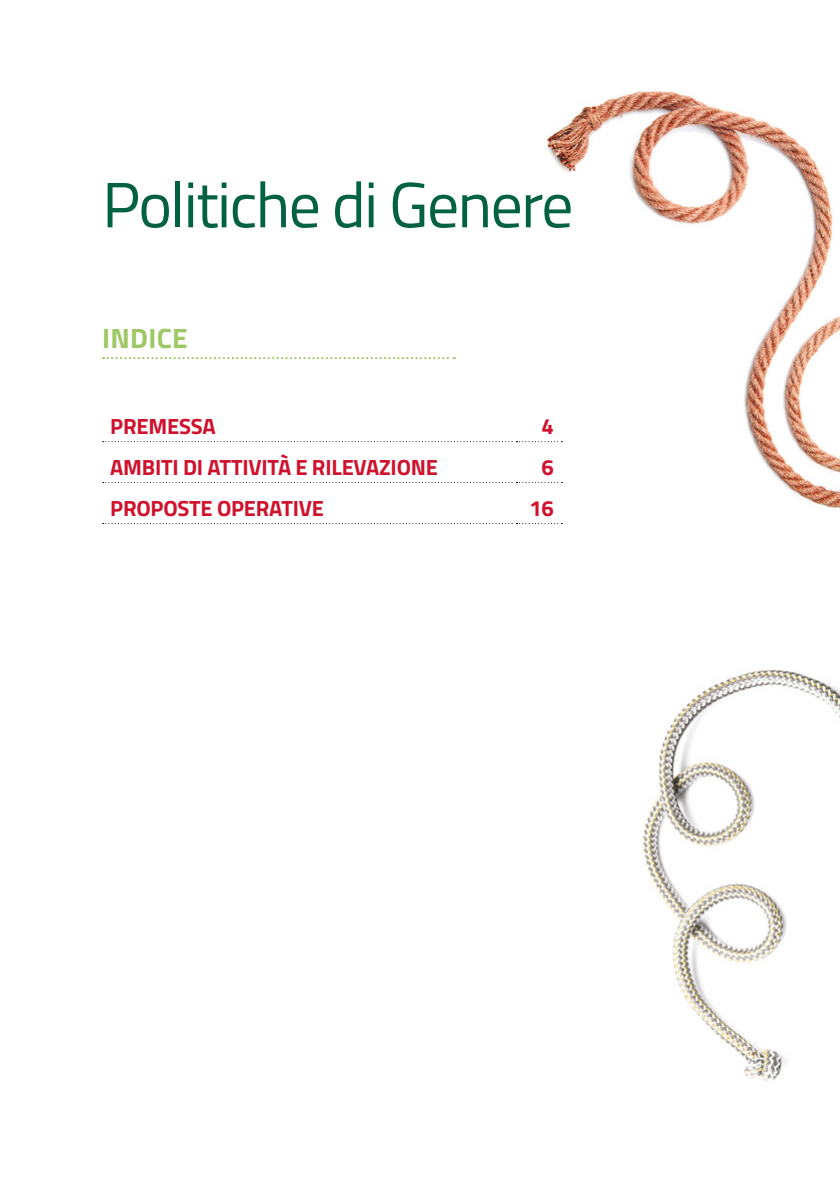
<style>
.page{position:relative;width:840px;height:1191px;background:#fff}
.page>*{position:absolute;margin:0;border:0;box-sizing:border-box;transform-origin:0 0}
.t1{font:64px "Titillium Web";letter-spacing:-.025em;color:#016140}
.t2{font:700 28px "Titillium Web";letter-spacing:.01em;color:#9ec866}
.t3{font:700 22px "Titillium Web";letter-spacing:-.01em;color:#cf122d}
</style>
<div class="page">
<img style="left:532px;top:91px;width:307px;height:433px">
<svg style="left:103px;top:357px;width:351px;height:2px"></svg>
<svg style="left:103px;top:441px;width:459px;height:1px"></svg>
<svg style="left:103px;top:482px;width:459px;height:1px"></svg>
<svg style="left:103px;top:523px;width:459px;height:1px"></svg>
<img style="left:642px;top:669px;width:197px;height:412px">
<h1 class="t1" style="left:102px;top:158px;width:472px">Politiche di Genere</h1>
<p class="t2" style="left:102px;top:317px;width:87px">INDICE</p>
<p class="t3" style="left:110px;top:409px;width:107px">PREMESSA</p>
<p class="t3" style="left:541px;top:409px;width:14px">4</p>
<p class="t3" style="left:110px;top:450px;width:329px">AMBITI DI ATTIVITÀ E RILEVAZIONE</p>
<p class="t3" style="left:541px;top:450px;width:14px">6</p>
<p class="t3" style="left:110px;top:491px;width:215px">PROPOSTE OPERATIVE</p>
<p class="t3" style="left:529px;top:491px;width:26px">16</p>
</div>
